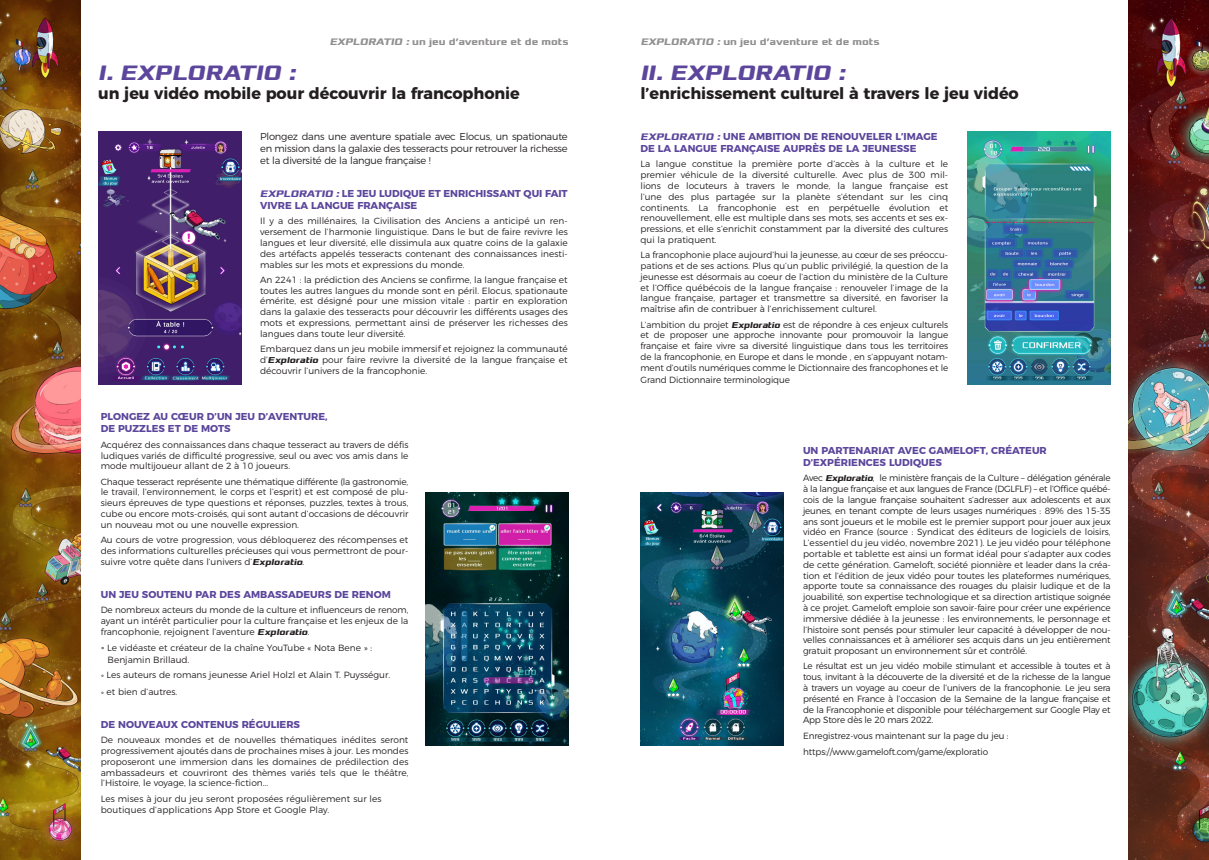
<style>
.page{position:relative;width:1209px;height:860px;background:#fff}
.page>*{position:absolute;margin:0;border:0;box-sizing:border-box;transform-origin:0 0}
.t1{font:italic 700 22px "Xolonium";color:#5c469c}
.t2{font:700 16px "Montserrat";letter-spacing:-.005em;color:#231f20}
.t3{font:700 10px/12px "Montserrat";color:#5c469c}
.t4{font:300 10px/12px "Montserrat";letter-spacing:-.02em;color:#231f20;text-align:justify}
.t5{font:700 10px "Xolonium";color:#231f20}
.t6{font:300 9px/10.8px "Montserrat";color:#231f20;text-align:justify}
.s1{font-style:italic}
.s2{font-family:"Xolonium";font-style:italic}
.s3{font-family:"Xolonium";font-weight:700;font-style:italic}
.s4{font-weight:400;font-size:10px}
.s5{font-weight:400}
</style>
<div class="page">
<img style="left:0;top:0;width:80px;height:860px">
<img style="left:426px;top:492px;width:142px;height:253px">
<img style="left:98px;top:131px;width:143px;height:254px">
<img style="left:1128px;top:0;width:81px;height:860px">
<img style="left:968px;top:131px;width:142px;height:254px">
<img style="left:640px;top:492px;width:143px;height:253px">
<p class="t5" style="left:329px;top:36px;width:240px"><span class="s1">EXPLORATIO :</span> un jeu d’aventure et de mots</p>
<p class="t5" style="left:640px;top:36px;width:240px"><span class="s1">EXPLORATIO :</span> un jeu d’aventure et de mots</p>
<p class="t1" style="left:98px;top:60px;width:203px">I. EXPLORATIO :</p>
<p class="t2" style="left:98px;top:80px;width:423px">un jeu vidéo mobile pour découvrir la francophonie</p>
<p class="t4" style="left:260px;top:130px;width:309px">Plongez dans une aventure spatiale avec Elocus, un spationaute en mission dans la galaxie des tesseracts pour retrouver la richesse et la diversité de la langue française !</p>
<p class="t3" style="left:260px;top:187px;width:309px"><span class="s2">EXPLORATIO :</span>LE JEU LUDIQUE ET ENRICHISSANT QUI FAIT<br>VIVRE LA LANGUE FRANÇAISE</p>
<p class="t6" style="left:260px;top:215px;width:309px">Il y a des millénaires, la Civilisation des Anciens a anticipé un ren&shy;versement de l’harmonie linguistique. Dans le but de faire revivre les langues et leur diversité, elle dissimula aux quatre coins de la galaxie des artéfacts appelés tesseracts contenant des connaissances inesti&shy;mables sur les mots et expressions du monde.</p>
<p class="t6" style="left:260px;top:273px;width:309px">An 2241 : la prédiction des Anciens se confirme, la langue française et toutes les autres langues du monde sont en péril. Elocus, spationaute émérite, est désigné pour une mission vitale : partir en exploration dans la galaxie des tesseracts pour découvrir les différents usages des mots et expressions, permettant ainsi de préserver les richesses des langues dans toute leur diversité.</p>
<p class="t6" style="left:260px;top:343px;width:309px">Embarquez dans un jeu mobile immersif et rejoignez la communauté d’<span class="s3">Exploratio</span> pour faire revivre la diversité de la langue française et découvrir l’univers de la francophonie.</p>
<p class="t3" style="left:101px;top:410px;width:228px">PLONGEZ AU CŒUR D’UN JEU D’AVENTURE,<br>DE PUZZLES ET DE MOTS</p>
<p class="t6" style="left:101px;top:438px;width:309px">Acquérez des connaissances dans chaque tesseract au travers de défis ludiques variés de difficulté progressive, seul ou avec vos amis dans le mode multijoueur allant de 2 à 10 joueurs.</p>
<p class="t6" style="left:101px;top:475px;width:309px">Chaque tesseract représente une thématique différente (la gastronomie, le travail, l’environnement, le corps et l’esprit) et est composé de plu&shy;sieurs épreuves de type questions et réponses, puzzles, textes à trous, cube ou encore mots-croisés, qui sont autant d’occasions de découvrir un nouveau mot ou une nouvelle expression.</p>
<p class="t6" style="left:101px;top:534px;width:309px">Au cours de votre progression, vous débloquerez des récompenses et des informations culturelles précieuses qui vous permettront de pour&shy;suivre votre quête dans l’univers d’<span class="s3">Exploratio</span>.</p>
<p class="t3" style="left:101px;top:587px;width:292px">UN JEU SOUTENU PAR DES AMBASSADEURS DE RENOM</p>
<p class="t6" style="left:101px;top:604px;width:309px">De nombreux acteurs du monde de la culture et influenceurs de renom, ayant un intérêt particulier pour la culture française et les enjeux de la francophonie, rejoignent l’aventure <span class="s3">Exploratio</span>.</p>
<p class="t6" style="left:101px;top:642px;width:273px"><span class="s4">°</span> Le vidéaste et créateur de la chaîne YouTube « Nota Bene » :</p>
<p class="t6" style="left:108px;top:654px;width:83px">Benjamin Brillaud.</p>
<p class="t6" style="left:101px;top:669px;width:291px"><span class="s5">°</span> Les auteurs de romans jeunesse Ariel Holzl et Alain T. Puysségur.</p>
<p class="t6" style="left:101px;top:685px;width:78px"><span class="s5">°</span> et bien d’autres.</p>
<p class="t3" style="left:101px;top:718px;width:201px">DE NOUVEAUX CONTENUS RÉGULIERS</p>
<p class="t6" style="left:101px;top:734px;width:309px">De nouveaux mondes et de nouvelles thématiques inédites seront progressivement ajoutés dans de prochaines mises à jour. Les mondes proposeront une immersion dans les domaines de prédilection des ambassadeurs et couvriront des thèmes variés tels que le théâtre, l’Histoire, le voyage, la science-fiction...</p>
<p class="t6" style="left:101px;top:792px;width:282px">Les mises à jour du jeu seront proposées régulièrement sur les boutiques d’applications App Store et Google Play.</p>
<p class="t1" style="left:640px;top:60px;width:211px">II. EXPLORATIO :</p>
<p class="t2" style="left:640px;top:80px;width:380px">l’enrichissement culturel à travers le jeu vidéo</p>
<p class="t3" style="left:640px;top:130px;width:298px"><span class="s2">EXPLORATIO :</span> UNE AMBITION DE RENOUVELER L’IMAGE<br>DE LA LANGUE FRANÇAISE AUPRÈS DE LA JEUNESSE</p>
<p class="t6" style="left:640px;top:158px;width:309px">La langue constitue la première porte d’accès à la culture et le premier véhicule de la diversité culturelle. Avec plus de 300 mil&shy;lions de locuteurs à travers le monde, la langue française est l’une des plus partagée sur la planète s’étendant sur les cinq continents. La francophonie est en perpétuelle évolution et renouvellement, elle est multiple dans ses mots, ses accents et ses ex&shy;pressions, et elle s’enrichit constamment par la diversité des cultures qui la pratiquent.</p>
<p class="t6" style="left:640px;top:249px;width:309px">La francophonie place aujourd’hui la jeunesse, au cœur de ses préoccu&shy;pations et de ses actions. Plus qu’un public privilégié, la question de la jeunesse est désormais au coeur de l’action du ministère de la Culture et l’Office québécois de la langue française : renouveler l’image de la langue française, partager et transmettre sa diversité, en favoriser la maîtrise afin de contribuer à l’enrichissement culturel.</p>
<p class="t6" style="left:640px;top:318px;width:309px">L’ambition du projet <span class="s3">Exploratio</span> est de répondre à ces enjeux culturels et de proposer une approche innovante pour promouvoir la langue française et faire vivre sa diversité linguistique dans tous les territoires de la francophonie, en Europe et dans le monde , en s’appuyant notam&shy;ment d’outils numériques comme le Dictionnaire des francophones et le</p>
<p class="t6" style="left:640px;top:373px;width:151px">Grand Dictionnaire terminologique</p>
<p class="t3" style="left:803px;top:444px;width:245px">UN PARTENARIAT AVEC GAMELOFT, CRÉATEUR<br>D’EXPÉRIENCES LUDIQUES</p>
<p class="t6" style="left:803px;top:472px;width:309px">Avec <span class="s3">Exploratio</span>, le ministère français de la Culture – délégation générale à la langue française et aux langues de France (DGLFLF) – et l’Office québé&shy;cois de la langue française souhaitent s’adresser aux adolescents et aux jeunes, en tenant compte de leurs usages numériques : 89% des 15-35 ans sont joueurs et le mobile est le premier support pour jouer aux jeux vidéo en France (source : Syndicat des éditeurs de logiciels de loisirs, L’essentiel du jeu vidéo, novembre 2021). Le jeu vidéo pour téléphone portable et tablette est ainsi un format idéal pour s’adapter aux codes de cette génération. Gameloft, société pionnière et leader dans la créa&shy;tion et l’édition de jeux vidéo pour toutes les plateformes numériques, apporte toute sa connaissance des rouages du plaisir ludique et de la jouabilité, son expertise technologique et sa direction artistique soignée à ce projet. Gameloft emploie son savoir-faire pour créer une expérience immersive dédiée à la jeunesse : les environnements, le personnage et l’histoire sont pensés pour stimuler leur capacité à développer de nou&shy;velles connaissances et à améliorer ses acquis dans un jeu entièrement gratuit proposant un environnement sûr et contrôlé.</p>
<p class="t6" style="left:803px;top:660px;width:309px">Le résultat est un jeu vidéo mobile stimulant et accessible à toutes et à tous, invitant à la découverte de la diversité et de la richesse de la langue à travers un voyage au coeur de l’univers de la francophonie. Le jeu sera présenté en France à l’occasion de la Semaine de la langue française et de la Francophonie et disponible pour téléchargement sur Google Play et App Store dès le 20 mars 2022.</p>
<p class="t6" style="left:803px;top:729px;width:207px">Enregistrez-vous maintenant sur la page du jeu :</p>
<p class="t6" style="left:803px;top:746px;width:187px">https://www.gameloft.com/game/exploratio</p>
</div>
